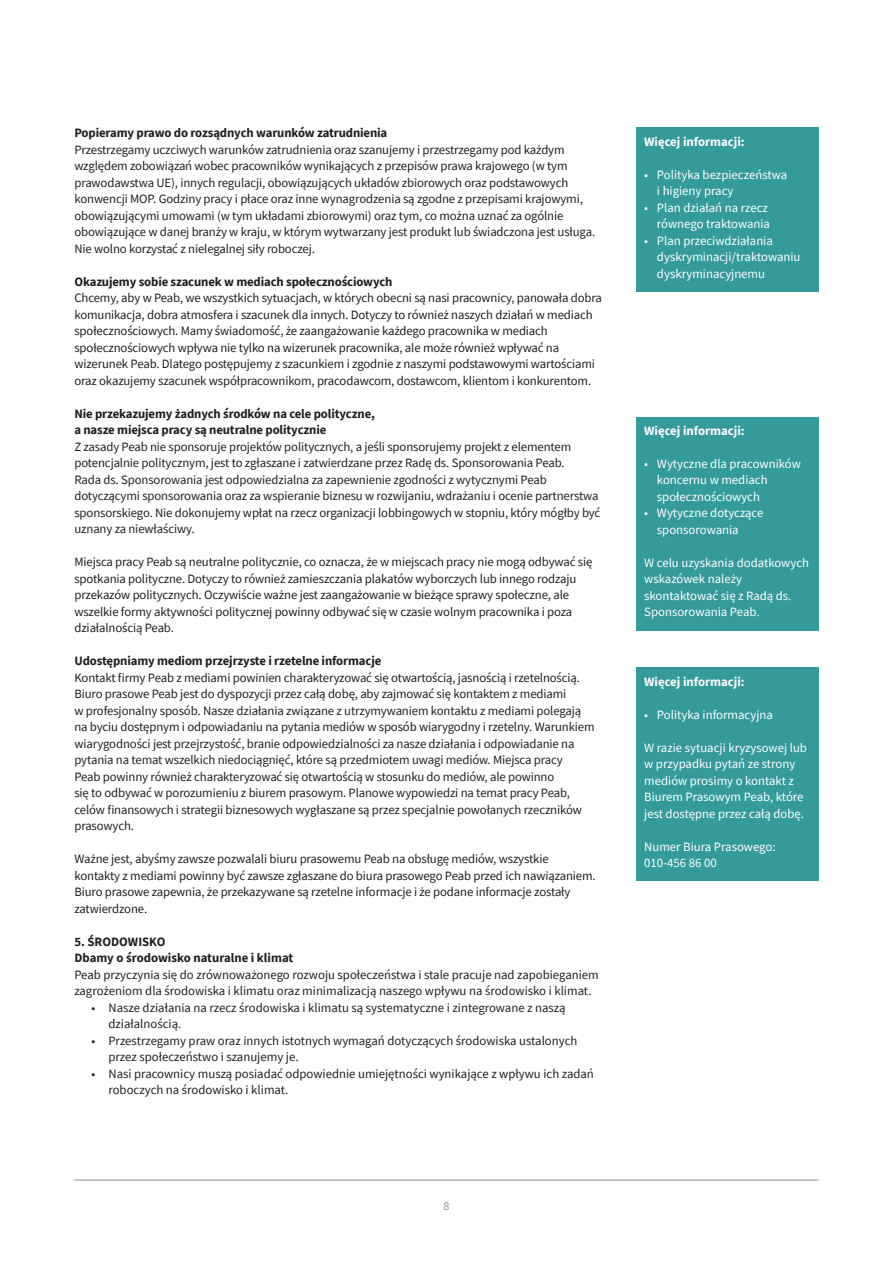
<style>
.page{position:relative;width:893px;height:1263px;background:#fff}
.page>*{position:absolute;margin:0;border:0;box-sizing:border-box;transform-origin:0 0}
.t1{font:12.75px/16.5px "Source Sans Pro";letter-spacing:-.01em;color:#231f20}
.t2{font:12.75px/16.5px "Source Sans Pro";color:#fff}
.t3{font:700 12.75px/16.5px "Source Sans Pro";letter-spacing:-.01em;color:#231f20}
.t4{font:700 12.75px "Source Sans Pro";color:#fff}
.t5{font:12px "Source Sans Pro";color:#97908c}
</style>
<div class="page">
<div style="left:636px;top:128px;width:183px;height:164px;background:#359a9a"></div>
<div style="left:636px;top:417px;width:183px;height:214px;background:#359a9a"></div>
<div style="left:636px;top:668px;width:183px;height:213px;background:#359a9a"></div>
<hr style="left:74px;top:1180px;width:745px;height:1px;background:#97908c">
<p class="t3" style="left:74px;top:124px;width:314px">Popieramy prawo do rozsądnych warunków zatrudnienia</p>
<p class="t1" style="left:74px;top:141px;width:522px">Przestrzegamy uczciwych warunków zatrudnienia oraz szanujemy i przestrzegamy pod każdym względem zobowiązań wobec pracowników wynikających z przepisów prawa krajowego (w tym prawodawstwa UE), innych regulacji, obowiązujących układów zbiorowych oraz podstawowych konwencji MOP. Godziny pracy i płace oraz inne wynagrodzenia są zgodne z przepisami krajowymi, obowiązującymi umowami (w tym układami zbiorowymi) oraz tym, co można uznać za ogólnie obowiązujące w danej branży w kraju, w którym wytwarzany jest produkt lub świadczona jest usługa.<br>Nie wolno korzystać z nielegalnej siły roboczej.</p>
<p class="t3" style="left:74px;top:273px;width:320px">Okazujemy sobie szacunek w mediach społecznościowych</p>
<p class="t1" style="left:74px;top:290px;width:529px">Chcemy, aby w Peab, we wszystkich sytuacjach, w których obecni są nasi pracownicy, panowała dobra komunikacja, dobra atmosfera i szacunek dla innych. Dotyczy to również naszych działań w mediach społecznościowych. Mamy świadomość, że zaangażowanie każdego pracownika w mediach społecznościowych wpływa nie tylko na wizerunek pracownika, ale może również wpływać na wizerunek Peab. Dlatego postępujemy z szacunkiem i zgodnie z naszymi podstawowymi wartościami oraz okazujemy szacunek współpracownikom, pracodawcom, dostawcom, klientom i konkurentom.</p>
<p class="t3" style="left:74px;top:405px;width:302px">Nie przekazujemy żadnych środków na cele polityczne, a nasze miejsca pracy są neutralne politycznie</p>
<p class="t1" style="left:74px;top:438px;width:528px">Z zasady Peab nie sponsoruje projektów politycznych, a jeśli sponsorujemy projekt z elementem potencjalnie politycznym, jest to zgłaszane i zatwierdzane przez Radę ds. Sponsorowania Peab.<br>Rada ds. Sponsorowania jest odpowiedzialna za zapewnienie zgodności z wytycznymi Peab dotyczącymi sponsorowania oraz za wspieranie biznesu w rozwijaniu, wdrażaniu i ocenie partnerstwa sponsorskiego. Nie dokonujemy wpłat na rzecz organizacji lobbingowych w stopniu, który mógłby być uznany za niewłaściwy.</p>
<p class="t1" style="left:74px;top:554px;width:519px">Miejsca pracy Peab są neutralne politycznie, co oznacza, że w miejscach pracy nie mogą odbywać się spotkania polityczne. Dotyczy to również zamieszczania plakatów wyborczych lub innego rodzaju przekazów politycznych. Oczywiście ważne jest zaangażowanie w bieżące sprawy społeczne, ale wszelkie formy aktywności politycznej powinny odbywać się w czasie wolnym pracownika i poza działalnością Peab.</p>
<p class="t3" style="left:74px;top:652px;width:308px">Udostępniamy mediom przejrzyste i rzetelne informacje</p>
<p class="t1" style="left:74px;top:669px;width:522px">Kontakt firmy Peab z mediami powinien charakteryzować się otwartością, jasnością i rzetelnością.<br>Biuro prasowe Peab jest do dyspozycji przez całą dobę, aby zajmować się kontaktem z mediami<br>w profesjonalny sposób. Nasze działania związane z utrzymywaniem kontaktu z mediami polegają na byciu dostępnym i odpowiadaniu na pytania mediów w sposób wiarygodny i rzetelny. Warunkiem wiarygodności jest przejrzystość, branie odpowiedzialności za nasze działania i odpowiadanie na pytania na temat wszelkich niedociągnięć, które są przedmiotem uwagi mediów. Miejsca pracy<br>Peab powinny również charakteryzować się otwartością w stosunku do mediów, ale powinno<br>się to odbywać w porozumieniu z biurem prasowym. Planowe wypowiedzi na temat pracy Peab, celów finansowych i strategii biznesowych wygłaszane są przez specjalnie powołanych rzeczników prasowych.</p>
<p class="t1" style="left:74px;top:850px;width:523px">Ważne jest, abyśmy zawsze pozwalali biuru prasowemu Peab na obsługę mediów, wszystkie kontakty z mediami powinny być zawsze zgłaszane do biura prasowego Peab przed ich nawiązaniem.<br>Biuro prasowe zapewnia, że przekazywane są rzetelne informacje i że podane informacje zostały zatwierdzone.</p>
<p class="t3" style="left:74px;top:933px;width:220px">5. ŚRODOWISKO<br>Dbamy o środowisko naturalne i klimat</p>
<p class="t1" style="left:74px;top:966px;width:526px">Peab przyczynia się do zrównoważonego rozwoju społeczeństwa i stale pracuje nad zapobieganiem zagrożeniom dla środowiska i klimatu oraz minimalizacją naszego wpływu na środowisko i klimat.</p>
<p class="t1" style="left:108px;top:999px;width:459px;text-indent:-17px">• Nasze działania na rzecz środowiska i klimatu są systematyczne i zintegrowane z naszą działalnością.</p>
<p class="t1" style="left:108px;top:1032px;width:471px;text-indent:-17px">• Przestrzegamy praw oraz innych istotnych wymagań dotyczących środowiska ustalonych przez społeczeństwo i szanujemy je.</p>
<p class="t1" style="left:108px;top:1065px;width:487px;text-indent:-17px">• Nasi pracownicy muszą posiadać odpowiednie umiejętności wynikające z wpływu ich zadań roboczych na środowisko i klimat.</p>
<p class="t5" style="left:443px;top:1199px;width:7px">8</p>
<p class="t4" style="left:644px;top:133px;width:102px">Więcej informacji:</p>
<p class="t2" style="left:657px;top:166px;width:132px;text-indent:-13px">• Polityka bezpieczeństwa i higieny pracy</p>
<p class="t2" style="left:644px;top:199px;width:127px;text-align:right">• Plan działań na rzecz równego traktowania</p>
<p class="t2" style="left:657px;top:232px;width:145px;text-indent:-13px">• Plan przeciwdziałania dyskryminacji/traktowaniu dyskryminacyjnemu</p>
<p class="t4" style="left:644px;top:422px;width:102px">Więcej informacji:</p>
<p class="t2" style="left:657px;top:455px;width:145px;text-indent:-13px">• Wytyczne dla pracowników koncernu w mediach społecznościowych</p>
<p class="t2" style="left:657px;top:505px;width:108px;text-indent:-13px">• Wytyczne dotyczące sponsorowania</p>
<p class="t2" style="left:644px;top:554px;width:166px">W celu uzyskania dodatkowych wskazówek należy skontaktować się z Radą ds.<br>Sponsorowania Peab.</p>
<p class="t4" style="left:644px;top:673px;width:102px">Więcej informacji:</p>
<p class="t2" style="left:644px;top:706px;width:130px">• Polityka informacyjna</p>
<p class="t2" style="left:644px;top:739px;width:164px">W razie sytuacji kryzysowej lub w przypadku pytań ze strony mediów prosimy o kontakt z<br>Biurem Prasowym Peab, które jest dostępne przez całą dobę.</p>
<p class="t2" style="left:644px;top:838px;width:133px">Numer Biura Prasowego:<br>010-456 86 00</p>
</div>
